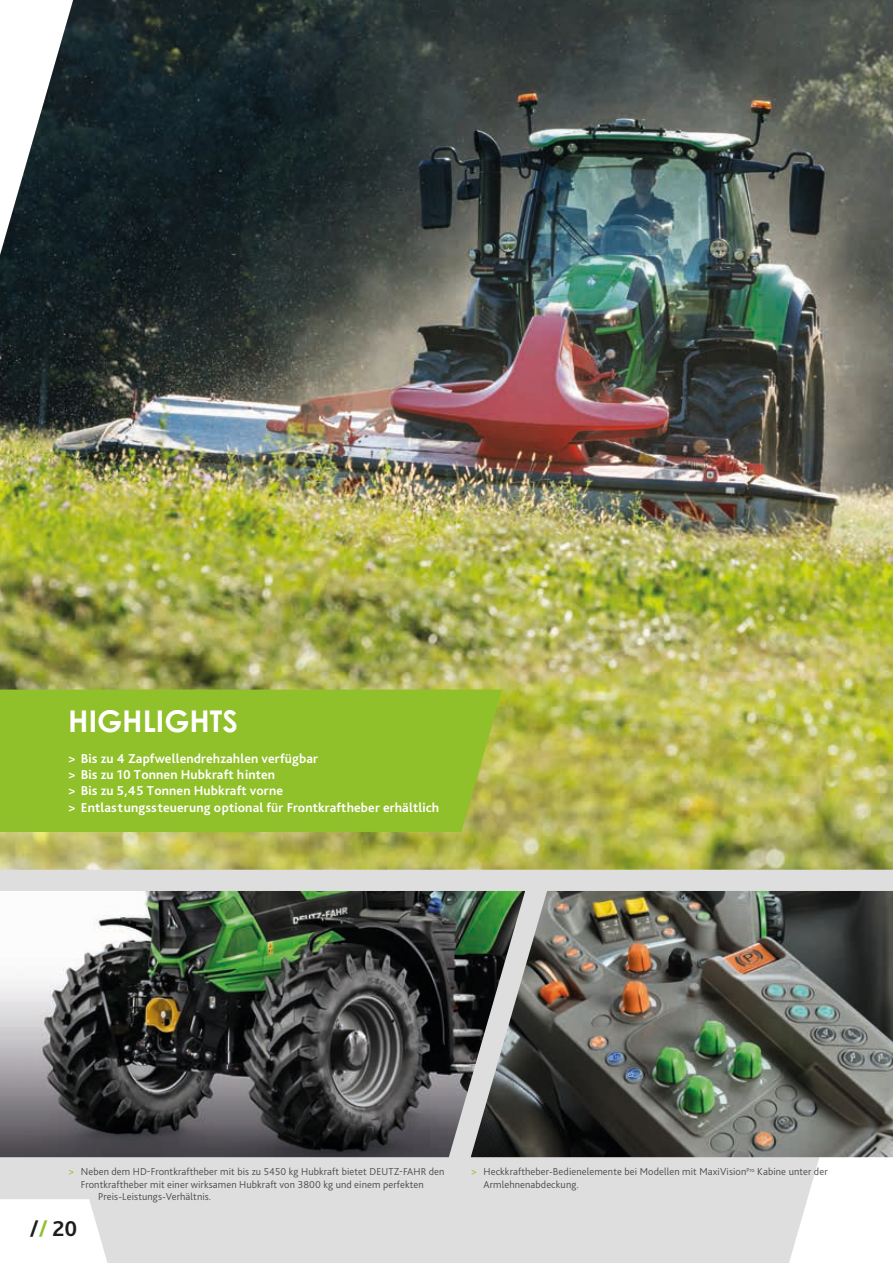
<style>
.page{position:relative;width:893px;height:1263px;background:#fff}
.page>*{position:absolute;margin:0;border:0;box-sizing:border-box;transform-origin:0 0}
.t1{font:700 30px "Century Gothic Pro";letter-spacing:.005em;color:#fff}
.t2{font:700 22.5px "Bliss Pro";color:#1d1d1b}
.t3{font:700 13.5px/16.2px "Bliss Pro";letter-spacing:.01em;color:#fff}
.t4{font:300 10.5px/12.6px "Bliss Pro";letter-spacing:.01em;color:#4b4b4a}
.s1{font-weight:400;color:#90c02a}
.s2{color:#90c02a}
</style>
<div class="page">
<svg style="left:0;top:870px;width:893px;height:393px;background:#e1e0e0"></svg>
<img style="left:0;top:0;width:893px;height:870px">
<img style="left:525px;top:891px;width:368px;height:266px">
<img style="left:0;top:891px;width:525px;height:266px">
<div style="left:0;top:689px;width:502px;height:143px;background:#90c02a"></div>
<svg style="left:0;top:1199px;width:114px;height:64px"></svg>
<h1 class="t1" style="left:68px;top:702px;width:172px">HIGHLIGHTS</h1>
<p class="t3" style="left:68px;top:750px;width:373px">&gt; Bis zu 4 Zapfwellendrehzahlen verfügbar<br>&gt; Bis zu 10 Tonnen Hubkraft hinten<br>&gt; Bis zu 5,45 Tonnen Hubkraft vorne<br>&gt; Entlastungssteuerung optional für Frontkraftheber erhältlich</p>
<p class="t4" style="left:68px;top:1165px;width:378px"><span class="s1">&gt;</span> Neben dem HD-Frontkraftheber mit bis zu 5450 kg Hubkraft bietet DEUTZ-FAHR den</p>
<p class="t4" style="left:81px;top:1178px;width:344px">Frontkraftheber mit einer wirksamen Hubkraft von 3800 kg und einem perfekten</p>
<p class="t4" style="left:98px;top:1190px;width:115px">Preis-Leistungs-Verhältnis.</p>
<h2 class="t2" style="left:30px;top:1215px;width:49px">/<span class="s2">/</span> 20</h2>
<p class="t4" style="left:483px;top:1165px;width:346px;text-indent:-13px"><span class="s1">&gt;</span> Heckkraftheber-Bedienelemente bei Modellen mit MaxiVision<sup>Pro</sup> Kabine unter der<br>Armlehnenabdeckung.</p>
</div>
